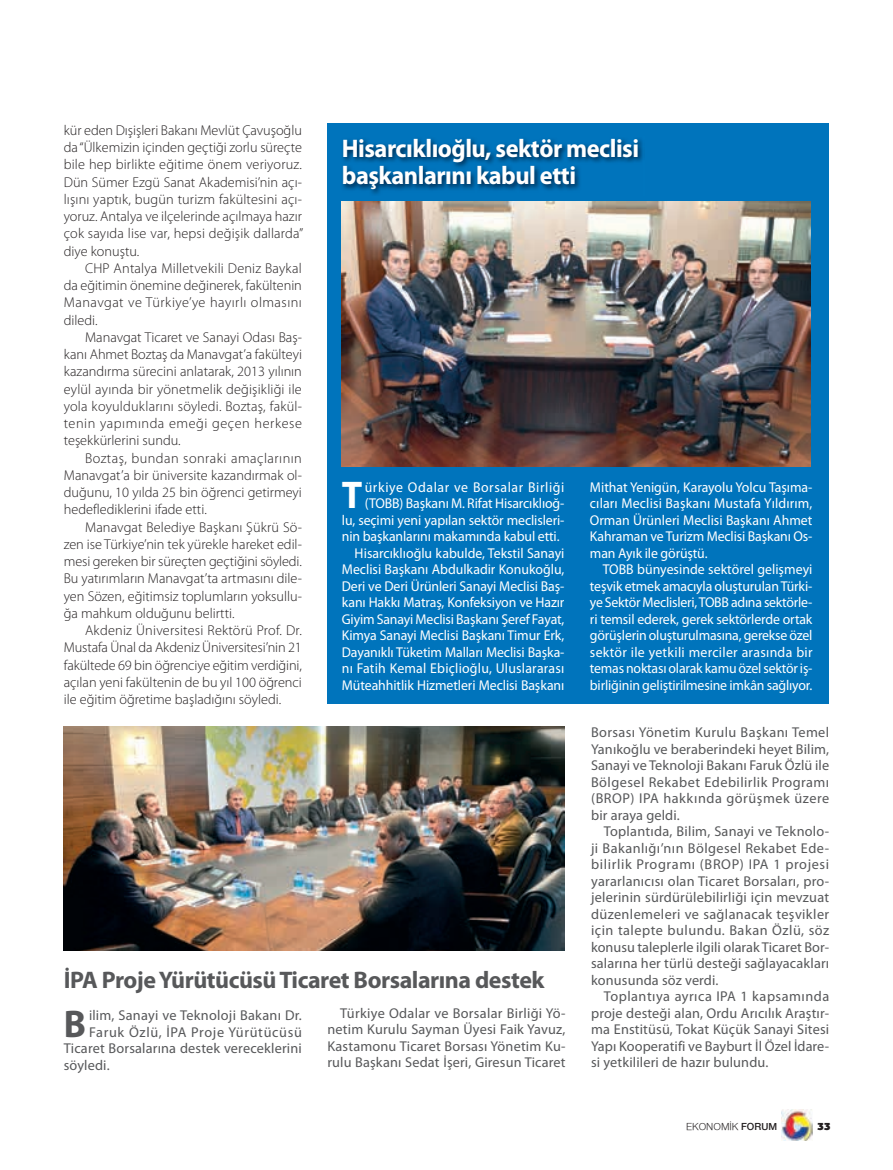
<style>
.page{position:relative;width:893px;height:1170px;background:#fff}
.page>*{position:absolute;margin:0;border:0;box-sizing:border-box;transform-origin:0 0}
.t1{font:700 38.7px "Myriad Pro";color:#57585a;scale:.95 1}
.t2{font:700 38.7px "Myriad Pro";color:#fff}
.t3{font:700 25.5px/27px "Myriad Pro";letter-spacing:-.02em;color:#fff;scale:.96 1}
.t4{font:700 24px "Myriad Pro";letter-spacing:-.02em;color:#57585a}
.t5{font:300 14.25px/17.2px "Myriad Pro";color:#231f20;text-align:justify}
.t6{font:14.25px/16.5px "Myriad Pro";letter-spacing:.01em;color:#57585a;text-align:justify}
.t7{font:14.25px/16.5px "Myriad Pro";letter-spacing:-.01em;color:#fff;text-align:justify}
.t8{font:14.25px "Myriad Pro";letter-spacing:.015em;color:#fff}
.t9{font:14.25px "Myriad Pro";letter-spacing:.045em;color:#fff}
.t10{font:14.25px "Myriad Pro";letter-spacing:.045em;color:#57585a}
.t11{font:10.5px "Nimbus Sans Novus";color:#231f20}
.t12{font:900 10.5px "PF Agora Sans Pro";color:#231f20}
.s1{font-weight:600}
</style>
<div class="page">
<img style="left:64px;top:726px;width:500px;height:224px">
<img style="left:781px;top:1109px;width:31px;height:31px">
<div style="left:327px;top:124px;width:502px;height:580px;background:#0074bc"></div>
<img style="left:342px;top:139px;width:301px;height:55px">
<img style="left:342px;top:201px;width:468px;height:265px">
<p class="t5" style="left:64px;top:123px;width:241px">kür eden Dışişleri Bakanı Mevlüt Çavuşoğlu da “Ülkemizin içinden geçtiği zorlu süreçte bile hep birlikte eğitime önem veriyoruz.<br>Dün Sümer Ezgü Sanat Akademisi’nin açı&shy;lışını yaptık, bugün turizm fakültesini açı&shy;yoruz. Antalya ve ilçelerinde açılmaya hazır çok sayıda lise var, hepsi değişik dallarda” diye konuştu.</p>
<p class="t5" style="left:64px;top:260px;width:240px;text-indent:21px">CHP Antalya Milletvekili Deniz Baykal da eğitimin önemine değinerek, fakültenin Manavgat ve Türkiye’ye hayırlı olmasını diledi.</p>
<p class="t5" style="left:64px;top:329px;width:240px;text-indent:21px">Manavgat Ticaret ve Sanayi Odası Baş&shy;kanı Ahmet Boztaş da Manavgat’a fakülteyi kazandırma sürecini anlatarak, 2013 yılının eylül ayında bir yönetmelik değişikliği ile yola koyulduklarını söyledi. Boztaş, fakül&shy;tenin yapımında emeği geçen herkese teşekkürlerini sundu.</p>
<p class="t5" style="left:64px;top:450px;width:240px;text-indent:21px">Boztaş, bundan sonraki amaçlarının Manavgat’a bir üniversite kazandırmak ol&shy;duğunu, 10 yılda 25 bin öğrenci getirmeyi hedeflediklerini ifade etti.</p>
<p class="t5" style="left:64px;top:519px;width:240px;text-indent:21px">Manavgat Belediye Başkanı Şükrü Sö&shy;zen ise Türkiye’nin tek yürekle hareket edil&shy;mesi gereken bir süreçten geçtiğini söyledi.<br>Bu yatırımların Manavgat’ta artmasını dile&shy;yen Sözen, eğitimsiz toplumların yoksullu&shy;ğa mahkum olduğunu belirtti.</p>
<p class="t5" style="left:64px;top:623px;width:240px;text-indent:21px">Akdeniz Üniversitesi Rektörü Prof. Dr.<br>Mustafa Ünal da Akdeniz Üniversitesi’nin 21 fakültede 69 bin öğrenciye eğitim verdiğini, açılan yeni fakültenin de bu yıl 100 öğrenci ile eğitim öğretime başladığını söyledi.</p>
<h2 class="t3" style="left:342px;top:137px;width:311px">Hisarcıklıoğlu, sektör meclisi başkanlarını kabul etti</h2>
<h1 class="t2" style="left:342px;top:480px;width:22px">T</h1>
<p class="t9" style="left:365px;top:481px;width:201px">ürkiye Odalar ve Borsalar Birliği</p>
<p class="t7" style="left:365px;top:496px;width:201px">(TOBB) Başkanı M. Rifat Hisarcıklıoğ-</p>
<p class="t7" style="left:342px;top:512px;width:224px">lu, seçimi yeni yapılan sektör meclisleri-</p>
<p class="t7" style="left:342px;top:529px;width:219px">nin başkanlarını makamında kabul etti.</p>
<p class="t7" style="left:355px;top:545px;width:211px">Hisarcıklıoğlu kabulde, Tekstil Sanayi</p>
<p class="t7" style="left:342px;top:562px;width:224px">Meclisi Başkanı Abdulkadir Konukoğlu,</p>
<p class="t7" style="left:342px;top:578px;width:224px">Deri ve Deri Ürünleri Sanayi Meclisi Baş-</p>
<p class="t7" style="left:342px;top:595px;width:224px">kanı Hakkı Matraş, Konfeksiyon ve Hazır</p>
<p class="t7" style="left:342px;top:611px;width:224px">Giyim Sanayi Meclisi Başkanı Şeref Fayat,</p>
<p class="t7" style="left:342px;top:628px;width:224px">Kimya Sanayi Meclisi Başkanı Timur Erk,</p>
<p class="t7" style="left:342px;top:644px;width:224px">Dayanıklı Tüketim Malları Meclisi Başka-</p>
<p class="t8" style="left:342px;top:663px;width:224px">nı Fatih Kemal Ebiçlioğlu, Uluslararası</p>
<p class="t7" style="left:342px;top:677px;width:224px">Müteahhitlik Hizmetleri Meclisi Başkanı</p>
<p class="t7" style="left:590px;top:479px;width:224px">Mithat Yenigün, Karayolu Yolcu Taşıma&shy;cıları Meclisi Başkanı Mustafa Yıldırım, Orman Ürünleri Meclisi Başkanı Ahmet Kahraman ve Turizm Meclisi Başkanı Os&shy;man Ayık ile görüştü.</p>
<p class="t7" style="left:590px;top:562px;width:224px;text-indent:13px">TOBB bünyesinde sektörel gelişmeyi teşvik etmek amacıyla oluşturulan Türki&shy;ye Sektör Meclisleri, TOBB adına sektörle&shy;ri temsil ederek, gerek sektörlerde ortak görüşlerin oluşturulmasına, gerekse özel sektör ile yetkili merciler arasında bir temas noktası olarak kamu özel sektör iş&shy;birliğinin geliştirilmesine imkân sağlıyor.</p>
<h3 class="t4" style="left:64px;top:970px;width:482px">İPA Proje Yürütücüsü Ticaret Borsalarına destek</h3>
<h1 class="t1" style="left:64px;top:1008px;width:25px">B</h1>
<p class="t6" style="left:89px;top:1007px;width:214px">ilim, Sanayi ve Teknoloji Bakanı Dr.</p>
<p class="t6" style="left:327px;top:1005px;width:240px;text-indent:13px">Türkiye Odalar ve Borsalar Birliği Yö&shy;netim Kurulu Sayman Üyesi Faik Yavuz, Kastamonu Ticaret Borsası Yönetim Ku&shy;rulu Başkanı Sedat İşeri, Giresun Ticaret</p>
<p class="t10" style="left:89px;top:1026px;width:214px">Faruk Özlü, İPA Proje Yürütücüsü</p>
<p class="t6" style="left:64px;top:1040px;width:240px">Ticaret Borsalarına destek vereceklerini</p>
<p class="t6" style="left:64px;top:1057px;width:47px">söyledi.</p>
<p class="t6" style="left:591px;top:725px;width:240px">Borsası Yönetim Kurulu Başkanı Temel Yanıkoğlu ve beraberindeki heyet Bilim, Sanayi ve Teknoloji Bakanı Faruk Özlü ile Bölgesel Rekabet Edebilirlik Programı (BROP) IPA hakkında görüşmek üzere bir araya geldi.</p>
<p class="t6" style="left:591px;top:824px;width:240px;text-indent:13px">Toplantıda, Bilim, Sanayi ve Teknolo&shy;ji Bakanlığı’nın Bölgesel Rekabet Ede&shy;bilirlik Programı (BROP) IPA 1 projesi yararlanıcısı olan Ticaret Borsaları, pro&shy;jelerinin sürdürülebilirliği için mevzuat düzenlemeleri ve sağlanacak teşvikler için talepte bulundu. Bakan Özlü, söz konusu taleplerle ilgili olarak Ticaret Bor&shy;salarına her türlü desteği sağlayacakları konusunda söz verdi.</p>
<p class="t6" style="left:591px;top:989px;width:240px;text-indent:13px">Toplantıya ayrıca IPA 1 kapsamında proje desteği alan, Ordu Arıcılık Araştır&shy;ma Enstitüsü, Tokat Küçük Sanayi Sitesi Yapı Kooperatifi ve Bayburt İl Özel İdare&shy;si yetkilileri de hazır bulundu.</p>
<p class="t11" style="left:686px;top:1120px;width:93px">EKONOMİK <span class="s1">FORUM</span></p>
<p class="t12" style="left:817px;top:1122px;width:15px">33</p>
</div>
